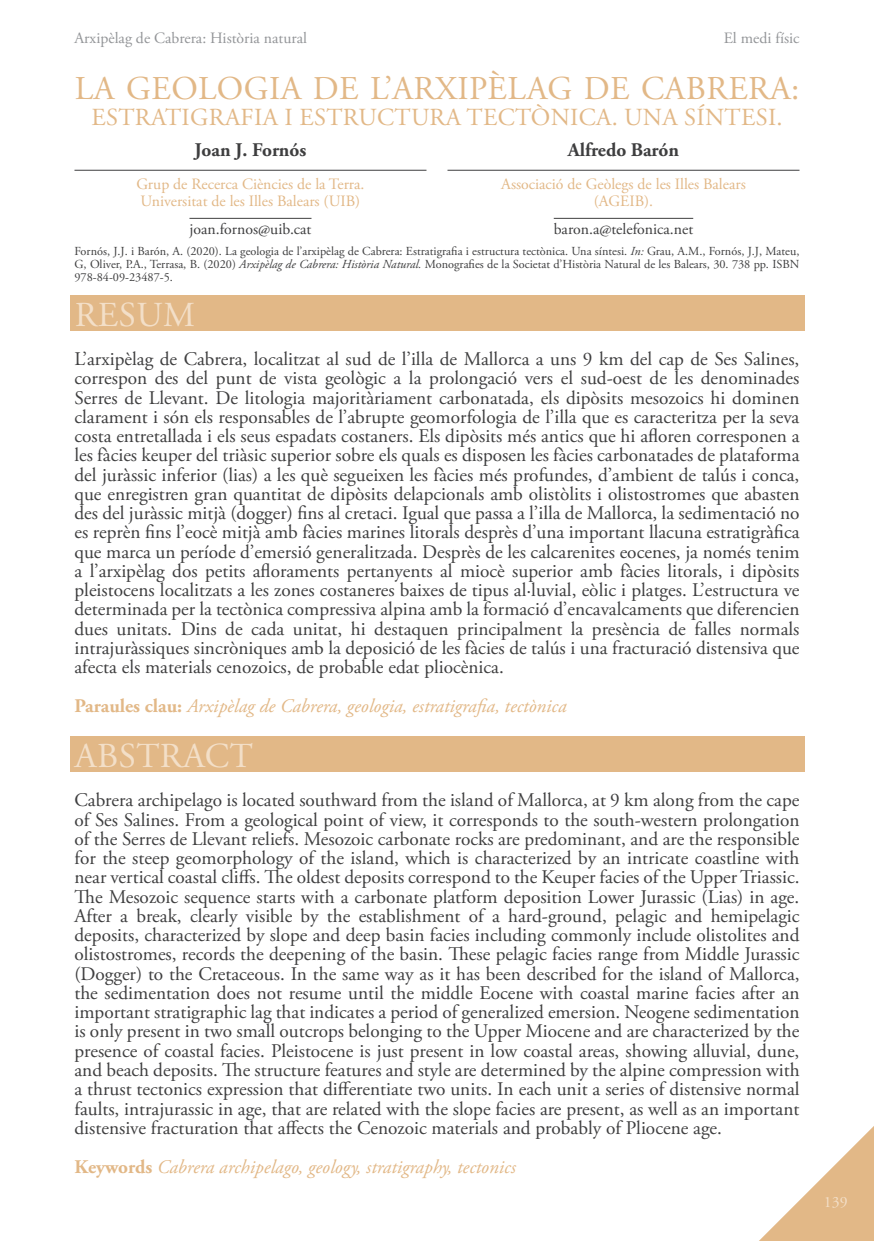
<style>
.page{position:relative;width:874px;height:1241px;background:#fff}
.page>*{position:absolute;margin:0;border:0;box-sizing:border-box;transform-origin:0 0}
.resum-abstract{font:35px "Adobe Garamond Pro";letter-spacing:.015em;color:#f3dfc8}
.títol_02_medi_físic{font:33.25px "Adobe Garamond Pro";letter-spacing:.015em;color:#e2b887}
.títol_03_medi_físic{font:24.5px "Adobe Garamond Pro";letter-spacing:.015em;color:#e2b887}
.text{font:19.25px/19.2px "Adobe Garamond Pro";color:#3e3e3f;text-align:justify}
.paraules_clau{font:italic 19.25px "Adobe Garamond Pro";color:#e2b887}
.autor{font:700 19.25px "Adobe Garamond Pro";color:#3e3e3f}
.carreg{font:15.75px/17.5px "Adobe Garamond Pro";color:#e2b887}
.t1{font:15.75px "Adobe Garamond Pro";color:#939598}
.email{font:15.75px "Adobe Garamond Pro";color:#3e3e3f}
.t2{font:15.75px "Adobe Garamond Pro";color:#f3dfc8}
.cita{font:12.25px/13.1px "Adobe Garamond Pro";color:#3e3e3f;text-align:justify}
.s1{font-style:italic}
.s2{font-weight:700;font-style:normal}
</style>
<div class="page">
<hr style="left:189px;top:218px;width:122px;height:1px;background:#3e3e3f">
<hr style="left:553px;top:218px;width:140px;height:1px;background:#3e3e3f">
<div style="left:69px;top:295px;width:735px;height:35px;background:#e2b887"></div>
<div style="left:69px;top:736px;width:735px;height:35px;background:#e2b887"></div>
<hr style="left:74px;top:170px;width:352px;height:1px;background:#3e3e3f">
<hr style="left:447px;top:170px;width:352px;height:1px;background:#3e3e3f">
<svg style="left:760px;top:1127px;width:113px;height:113px"></svg>
<p class="t1" style="left:74px;top:29px;width:234px">Arxipèlag de Cabrera: Història natural</p>
<p class="t1" style="left:723px;top:29px;width:77px">El medi físic</p>
<p class="títol_02_medi_físic" style="left:75px;top:68px;width:726px">LA GEOLOGIA DE L’ARXIPÈLAG DE CABRERA:</p>
<p class="títol_03_medi_físic" style="left:91px;top:102px;width:692px">ESTRATIGRAFIA I ESTRUCTURA TECTÒNICA. UNA SÍNTESI.</p>
<p class="autor" style="left:194px;top:139px;width:113px">Joan J. Fornós</p>
<p class="carreg" style="left:136px;top:175px;width:229px">Grup de Recerca Ciències de la Terra.<br>Universitat de les Illes Balears (UIB)</p>
<p class="email" style="left:189px;top:219px;width:123px">joan.fornos@uib.cat</p>
<p class="autor" style="left:567px;top:139px;width:113px">Alfredo Barón</p>
<p class="carreg" style="left:501px;top:175px;width:246px;text-align:center">Associació de Geòlegs de les Illes Balears (AGEIB).</p>
<p class="email" style="left:553px;top:219px;width:141px">baron.a@telefonica.net</p>
<p class="cita" style="left:74px;top:244px;width:726px">Fornós, J.J. i Barón, A. (2020). La geologia de l’arxipèlag de Cabrera: Estratigrafia i estructura tectònica. Una síntesi. <span class="s1">In:</span> Grau, A.M., Fornós, J.J, Mateu, G, Oliver, P.A., Terrasa, B. (2020) <span class="s1">Arxipèlag de Cabrera: Història Natural.</span> Monografies de la Societat d’Història Natural de les Balears, 30. 738 pp. ISBN 978-84-09-23487-5.</p>
<p class="resum-abstract" style="left:75px;top:294px;width:122px">RESUM</p>
<p class="text" style="left:74px;top:350px;width:726px">L’arxipèlag de Cabrera, localitzat al sud de l’illa de Mallorca a uns 9 km del cap de Ses Salines, correspon des del punt de vista geològic a la prolongació vers el sud-oest de les denominades Serres de Llevant. De litologia majoritàriament carbonatada, els dipòsits mesozoics hi dominen clarament i són els responsables de l’abrupte geomorfologia de l’illa que es caracteritza per la seva costa entretallada i els seus espadats costaners. Els dipòsits més antics que hi afloren corresponen a les fàcies keuper del triàsic superior sobre els quals es disposen les fàcies carbonatades de plataforma del juràssic inferior (lias) a les què segueixen les fàcies més profundes, d’ambient de talús i conca, que enregistren gran quantitat de dipòsits delapcionals amb olistòlits i olistostromes que abasten des del juràssic mitjà (dogger) fins al cretaci. Igual que passa a l’illa de Mallorca, la sedimentació no es reprèn fins l’eocè mitjà amb fàcies marines litorals desprès d’una important llacuna estratigràfica que marca un període d’emersió generalitzada. Desprès de les calcarenites eocenes, ja només tenim a l’arxipèlag dos petits afloraments pertanyents al miocè superior amb fàcies litorals, i dipòsits pleistocens localitzats a les zones costaneres baixes de tipus al·luvial, eòlic i platges. L’estructura ve determinada per la tectònica compressiva alpina amb la formació d’encavalcaments que diferencien dues unitats. Dins de cada unitat, hi destaquen principalment la presència de falles normals intrajuràssiques sincròniques amb la deposició de les fàcies de talús i una fracturació distensiva que afecta els materials cenozoics, de probable edat pliocènica.</p>
<p class="paraules_clau" style="left:74px;top:694px;width:493px"><span class="s2">Paraules clau:</span> Arxipèlag de Cabrera, geologia, estratigrafia, tectònica</p>
<p class="resum-abstract" style="left:75px;top:735px;width:180px">ABSTRACT</p>
<p class="text" style="left:74px;top:791px;width:726px">Cabrera archipelago is located southward from the island of Mallorca, at 9 km along from the cape of Ses Salines. From a geological point of view, it corresponds to the south-western prolongation of the Serres de Llevant reliefs. Mesozoic carbonate rocks are predominant, and are the responsible for the steep geomorphology of the island, which is characterized by an intricate coastline with near vertical coastal cliffs. The oldest deposits correspond to the Keuper facies of the Upper Triassic.<br>The Mesozoic sequence starts with a carbonate platform deposition Lower Jurassic (Lias) in age.<br>After a break, clearly visible by the establishment of a hard-ground, pelagic and hemipelagic deposits, characterized by slope and deep basin facies including commonly include olistolites and olistostromes, records the deepening of the basin. These pelagic facies range from Middle Jurassic (Dogger) to the Cretaceous. In the same way as it has been described for the island of Mallorca, the sedimentation does not resume until the middle Eocene with coastal marine facies after an important stratigraphic lag that indicates a period of generalized emersion. Neogene sedimentation is only present in two small outcrops belonging to the Upper Miocene and are characterized by the presence of coastal facies. Pleistocene is just present in low coastal areas, showing alluvial, dune, and beach deposits. The structure features and style are determined by the alpine compression with a thrust tectonics expression that differentiate two units. In each unit a series of distensive normal faults, intrajurassic in age, that are related with the slope facies are present, as well as an important distensive fracturation that affects the Cenozoic materials and probably of Pliocene age.</p>
<p class="paraules_clau" style="left:74px;top:1154px;width:442px"><span class="s2">Keywords</span> Cabrera archipelago, geology, stratigraphy, tectonics</p>
<p class="t2" style="left:823px;top:1191px;width:25px">139</p>
</div>
